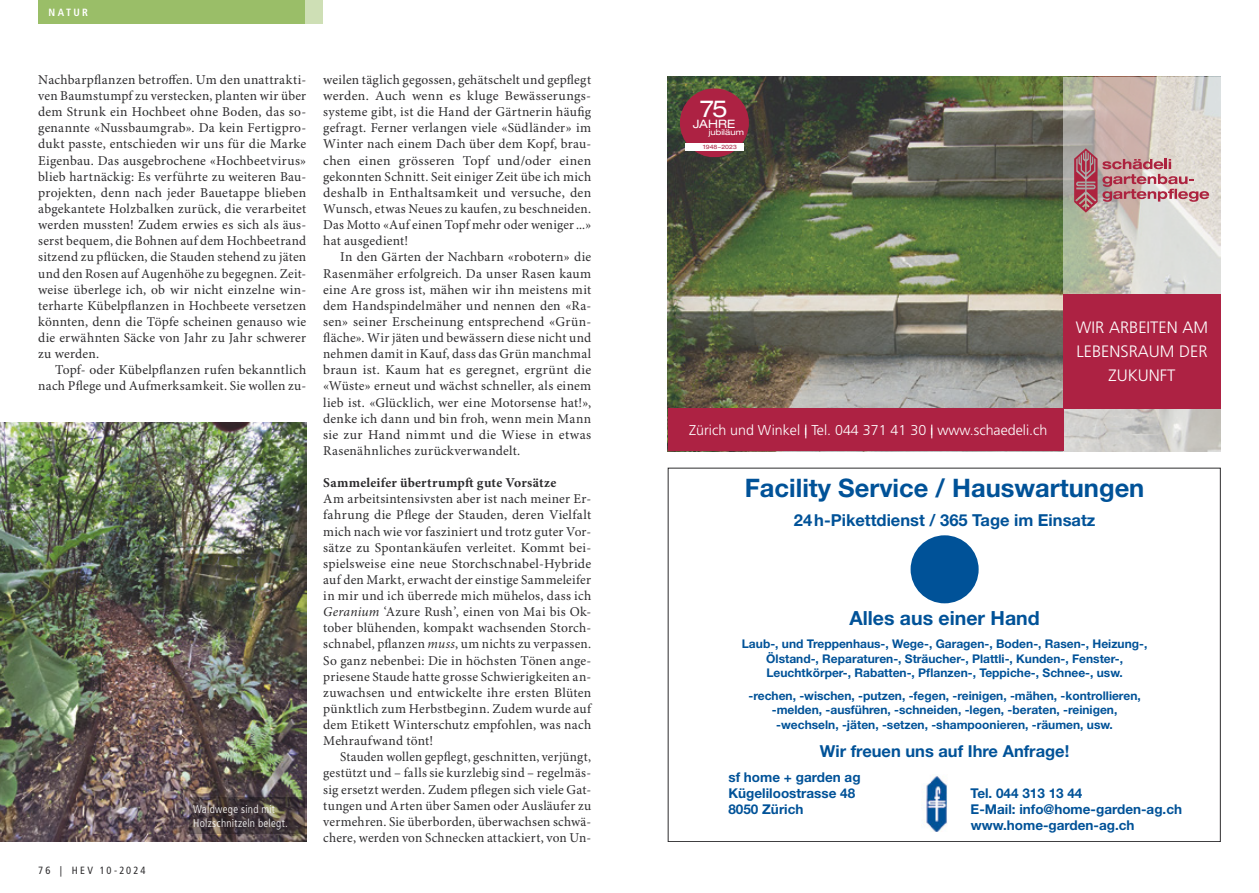
<style>
.page{position:relative;width:1259px;height:893px;background:#fff}
.page>*{position:absolute;margin:0;border:0;box-sizing:border-box;transform-origin:0 0}
.t1{font:700 25.5px "Helvetica Neue LT";color:#005298}
.t2{font:expanded 23.4px "Helvetica Neue";color:#fff}
.t3{font:700 19.5px "Helvetica Neue LT";color:#005298}
.t4{font:700 16.5px "Helvetica Neue LT";color:#005298}
.t5{font:300 16.5px/24px "Frutiger LT";color:#fff;text-align:center}
.t6{font:300 14.25px "Frutiger LT";color:#fff}
.t7{font:13.5px "Minion Pro";letter-spacing:.015em;color:#2d2c2e}
.t8{font:700 13.5px/16.2px "Helvetica Neue LT";color:#005298}
.t9{font:700 13.5px/16.2px "Helvetica Neue LT Std";color:#005298}
.t10{font:700 13.5px "Minion Pro";letter-spacing:.02em;color:#2d2c2e}
.t11{font:700 12px/14.4px "Helvetica Neue LT";color:#005298;text-align:center}
.t12{font:expanded 11.55px "Helvetica Neue";letter-spacing:.015em;color:#fff}
.t13{font:300 condensed 11.25px/14.2px "Frutiger LT Std";letter-spacing:.025em;color:#fff}
.t14{font:condensed 10.5px "Frutiger LT";letter-spacing:.2em;color:#2d2c2e}
.t15{font:700 condensed 10.5px "Frutiger LT";letter-spacing:.22em;color:#fff}
.t16{font:expanded 8.1px "Helvetica Neue";letter-spacing:.005em;color:#fff}
.t17{font:expanded 5.85px "Helvetica Neue";color:#ad2243}
.s1{font-style:italic}
</style>
<div class="page">
<img style="left:668px;top:77px;width:395px;height:332px">
<svg style="left:1063px;top:77px;width:157px;height:374px;background:#cdcac1"></svg>
<div style="left:1063px;top:294px;width:157px;height:115px;background:#ad2243"></div>
<svg style="left:1074px;top:148px;width:135px;height:65px;background:#c8a0a1"></svg>
<div style="left:668px;top:409px;width:395px;height:42px;background:#ad2243"></div>
<svg style="left:805px;top:425px;width:1px;height:13px"></svg>
<svg style="left:931px;top:425px;width:1px;height:13px"></svg>
<svg style="left:680px;top:88px;width:69px;height:69px;background:#952d40"></svg>
<div style="left:685px;top:143px;width:58px;height:8px;background:#fff"></div>
<div style="left:910px;top:535px;width:68px;height:68px;background:#005298;border-radius:50%"></div>
<img style="left:921px;top:776px;width:27px;height:56px">
<div style="left:38px;top:0;width:267px;height:23px;background:#9abe68"></div>
<div style="left:305px;top:0;width:17px;height:23px;background:#cedfb5"></div>
<img style="left:0;top:423px;width:306px;height:419px">
<svg style="left:189px;top:798px;width:115px;height:36px;background:#4a3f3f"></svg>
<p class="t15" style="left:48px;top:6px;width:39px">RECHT</p>
<p class="t15" style="left:48px;top:6px;width:41px">NATUR</p>
<p class="t7" style="left:38px;top:72px;width:269px">Nachbarpflanzen betroffen. Um den unattrakti-</p>
<p class="t7" style="left:38px;top:88px;width:269px">ven Baumstumpf zu verstecken, planten wir über</p>
<p class="t7" style="left:38px;top:104px;width:269px">dem Strunk ein Hochbeet ohne Boden, das so-</p>
<p class="t7" style="left:38px;top:120px;width:269px">genannte «Nussbaumgrab». Da kein Fertigpro-</p>
<p class="t7" style="left:38px;top:136px;width:269px">dukt passte, entschieden wir uns für die Marke</p>
<p class="t7" style="left:38px;top:152px;width:269px">Eigenbau. Das ausgebrochene «Hochbeetvirus»</p>
<p class="t7" style="left:38px;top:168px;width:269px">blieb hartnäckig: Es verführte zu weiteren Bau-</p>
<p class="t7" style="left:38px;top:184px;width:269px">projekten, denn nach jeder Bauetappe blieben</p>
<p class="t7" style="left:38px;top:201px;width:269px">abgekantete Holzbalken zurück, die verarbeitet</p>
<p class="t7" style="left:38px;top:217px;width:269px">werden mussten! Zudem erwies es sich als äus-</p>
<p class="t7" style="left:38px;top:233px;width:269px">serst bequem, die Bohnen auf dem Hochbeetrand</p>
<p class="t7" style="left:38px;top:249px;width:269px">sitzend zu pflücken, die Stauden stehend zu jäten</p>
<p class="t7" style="left:38px;top:265px;width:269px">und den Rosen auf Augenhöhe zu begegnen. Zeit-</p>
<p class="t7" style="left:38px;top:281px;width:269px">weise überlege ich, ob wir nicht einzelne win-</p>
<p class="t7" style="left:38px;top:297px;width:269px">terharte Kübelpflanzen in Hochbeete versetzen</p>
<p class="t7" style="left:38px;top:313px;width:269px">könnten, denn die Töpfe scheinen genauso wie</p>
<p class="t7" style="left:38px;top:330px;width:269px">die erwähnten Säcke von Jahr zu Jahr schwerer</p>
<p class="t7" style="left:38px;top:346px;width:62px">zu werden.</p>
<p class="t7" style="left:55px;top:362px;width:252px">Topf- oder Kübelpflanzen rufen bekanntlich</p>
<p class="t7" style="left:38px;top:378px;width:269px">nach Pflege und Aufmerksamkeit. Sie wollen zu-</p>
<p class="t14" style="left:38px;top:864px;width:109px">76 | HEV 10-2024</p>
<p class="t13" style="left:193px;top:802px;width:96px">Waldwege sind mit<br>Holzschnitzeln belegt.</p>
<p class="t7" style="left:323px;top:72px;width:269px">weilen täglich gegossen, gehätschelt und gepflegt</p>
<p class="t7" style="left:323px;top:88px;width:269px">werden. Auch wenn es kluge Bewässerungs-</p>
<p class="t7" style="left:323px;top:104px;width:269px">systeme gibt, ist die Hand der Gärtnerin häufig</p>
<p class="t7" style="left:323px;top:120px;width:269px">gefragt. Ferner verlangen viele «Südländer» im</p>
<p class="t7" style="left:323px;top:136px;width:269px">Winter nach einem Dach über dem Kopf, brau-</p>
<p class="t7" style="left:323px;top:152px;width:269px">chen einen grösseren Topf und/oder einen</p>
<p class="t7" style="left:323px;top:168px;width:269px">gekonnten Schnitt. Seit einiger Zeit übe ich mich</p>
<p class="t7" style="left:323px;top:184px;width:269px">deshalb in Enthaltsamkeit und versuche, den</p>
<p class="t7" style="left:323px;top:201px;width:269px">Wunsch, etwas Neues zu kaufen, zu beschneiden.</p>
<p class="t7" style="left:323px;top:217px;width:269px">Das Motto «Auf einen Topf mehr oder weniger...»</p>
<p class="t7" style="left:323px;top:233px;width:86px">hat ausgedient!</p>
<p class="t7" style="left:340px;top:249px;width:252px">In den Gärten der Nachbarn «robotern» die</p>
<p class="t7" style="left:323px;top:265px;width:269px">Rasenmäher erfolgreich. Da unser Rasen kaum</p>
<p class="t7" style="left:323px;top:281px;width:269px">eine Are gross ist, mähen wir ihn meistens mit</p>
<p class="t7" style="left:323px;top:297px;width:269px">dem Handspindelmäher und nennen den «Ra-</p>
<p class="t7" style="left:323px;top:313px;width:269px">sen» seiner Erscheinung entsprechend «Grün-</p>
<p class="t7" style="left:323px;top:330px;width:269px">fläche». Wir jäten und bewässern diese nicht und</p>
<p class="t7" style="left:323px;top:346px;width:269px">nehmen damit in Kauf, dass das Grün manchmal</p>
<p class="t7" style="left:323px;top:362px;width:269px">braun ist. Kaum hat es geregnet, ergrünt die</p>
<p class="t7" style="left:323px;top:378px;width:269px">«Wüste» erneut und wächst schneller, als einem</p>
<p class="t7" style="left:323px;top:394px;width:269px">lieb ist. «Glücklich, wer eine Motorsense hat!»,</p>
<p class="t7" style="left:323px;top:410px;width:269px">denke ich dann und bin froh, wenn mein Mann</p>
<p class="t7" style="left:323px;top:426px;width:269px">sie zur Hand nimmt und die Wiese in etwas</p>
<p class="t7" style="left:323px;top:442px;width:198px">Rasenähnliches zurückverwandelt.</p>
<p class="t10" style="left:323px;top:475px;width:235px">Sammeleifer übertrumpft gute Vorsätze</p>
<p class="t7" style="left:323px;top:491px;width:269px">Am arbeitsintensivsten aber ist nach meiner Er-</p>
<p class="t7" style="left:323px;top:507px;width:269px">fahrung die Pflege der Stauden, deren Vielfalt</p>
<p class="t7" style="left:323px;top:523px;width:269px">mich nach wie vor fasziniert und trotz guter Vor-</p>
<p class="t7" style="left:323px;top:539px;width:269px">sätze zu Spontankäufen verleitet. Kommt bei-</p>
<p class="t7" style="left:323px;top:555px;width:269px">spielsweise eine neue Storchschnabel-Hybride</p>
<p class="t7" style="left:323px;top:571px;width:269px">auf den Markt, erwacht der einstige Sammeleifer</p>
<p class="t7" style="left:323px;top:588px;width:269px">in mir und ich überrede mich mühelos, dass ich</p>
<p class="t7" style="left:323px;top:604px;width:269px"><span class="s1">Geranium</span> ‘Azure Rush’, einen von Mai bis Ok-</p>
<p class="t7" style="left:323px;top:620px;width:269px">tober blühenden, kompakt wachsenden Storch-</p>
<p class="t7" style="left:323px;top:636px;width:269px">schnabel, pflanzen <span class="s1">muss</span>, um nichts zu verpassen.</p>
<p class="t7" style="left:323px;top:652px;width:269px">So ganz nebenbei: Die in höchsten Tönen ange-</p>
<p class="t7" style="left:323px;top:668px;width:269px">priesene Staude hatte grosse Schwierigkeiten an-</p>
<p class="t7" style="left:323px;top:684px;width:269px">zuwachsen und entwickelte ihre ersten Blüten</p>
<p class="t7" style="left:323px;top:700px;width:269px">pünktlich zum Herbstbeginn. Zudem wurde auf</p>
<p class="t7" style="left:323px;top:717px;width:269px">dem Etikett Winterschutz empfohlen, was nach</p>
<p class="t7" style="left:323px;top:733px;width:111px">Mehraufwand tönt!</p>
<p class="t7" style="left:340px;top:749px;width:252px">Stauden wollen gepflegt, geschnitten, verjüngt,</p>
<p class="t7" style="left:323px;top:765px;width:269px">gestützt und – falls sie kurzlebig sind – regelmäs-</p>
<p class="t7" style="left:323px;top:781px;width:269px">sig ersetzt werden. Zudem pflegen sich viele Gat-</p>
<p class="t7" style="left:323px;top:797px;width:269px">tungen und Arten über Samen oder Ausläufer zu</p>
<p class="t7" style="left:323px;top:813px;width:269px">vermehren. Sie überborden, überwachsen schwä-</p>
<p class="t7" style="left:323px;top:829px;width:269px">chere, werden von Schnecken attackiert, von Un-</p>
<p class="t2" style="left:700px;top:95px;width:29px">75</p>
<p class="t17" style="left:703px;top:143px;width:35px">1948–2023</p>
<p class="t12" style="left:692px;top:116px;width:44px">JAHRE</p>
<p class="t16" style="left:709px;top:127px;width:37px">jubiläum</p>
<p class="t6" style="left:689px;top:422px;width:360px">Zürich und Winkel ı Tel. 044 371 41 30 ı www.schaedeli.ch</p>
<p class="t5" style="left:1076px;top:316px;width:134px">WIR ARBEITEN AM<br>LEBENSRAUM DER<br>ZUKUNFT</p>
<p class="t1" style="left:745px;top:472px;width:401px">Facility Service / Hauswartungen</p>
<p class="t4" style="left:794px;top:510px;width:303px">24h-Pikettdienst / 365 Tage im Einsatz</p>
<p class="t3" style="left:849px;top:606px;width:192px">Alles aus einer Hand</p>
<p class="t11" style="left:742px;top:636px;width:407px">Laub-, und Treppenhaus-, Wege-, Garagen-, Boden-, Rasen-, Heizung-,<br>Ölstand-, Reparaturen-, Sträucher-, Plattli-, Kunden-, Fenster-,<br>Leuchtkörper-, Rabatten-, Pflanzen-, Teppiche-, Schnee-, usw.</p>
<p class="t11" style="left:748px;top:688px;width:394px">-rechen, -wischen, -putzen, -fegen, -reinigen, -mähen, -kontrollieren, -melden, -ausführen, -schneiden, -legen, -beraten, -reinigen, -wechseln, -jäten, -setzen, -shampoonieren, -räumen, usw.</p>
<p class="t4" style="left:820px;top:741px;width:251px">Wir freuen uns auf Ihre Anfrage!</p>
<p class="t8" style="left:738px;top:769px;width:124px;text-indent:-10px">sf home + garden ag u</p>
<p class="t9" style="left:728px;top:785px;width:128px">Kügeliloostrasse 48</p>
<p class="t9" style="left:970px;top:784px;width:213px">Tel. 044 313 13 44<br>E-Mail: info@home-garden-ag.ch</p>
<p class="t8" style="left:971px;top:785px;width:25px">Fax</p>
<p class="t8" style="left:1039px;top:785px;width:47px">1 91 35</p>
<p class="t8" style="left:728px;top:801px;width:77px">8050 Zürich</p>
<p class="t8" style="left:971px;top:801px;width:241px;text-indent:49px">home.garden@swissonline.ch www.home-garden-ag.ch</p>
</div>
